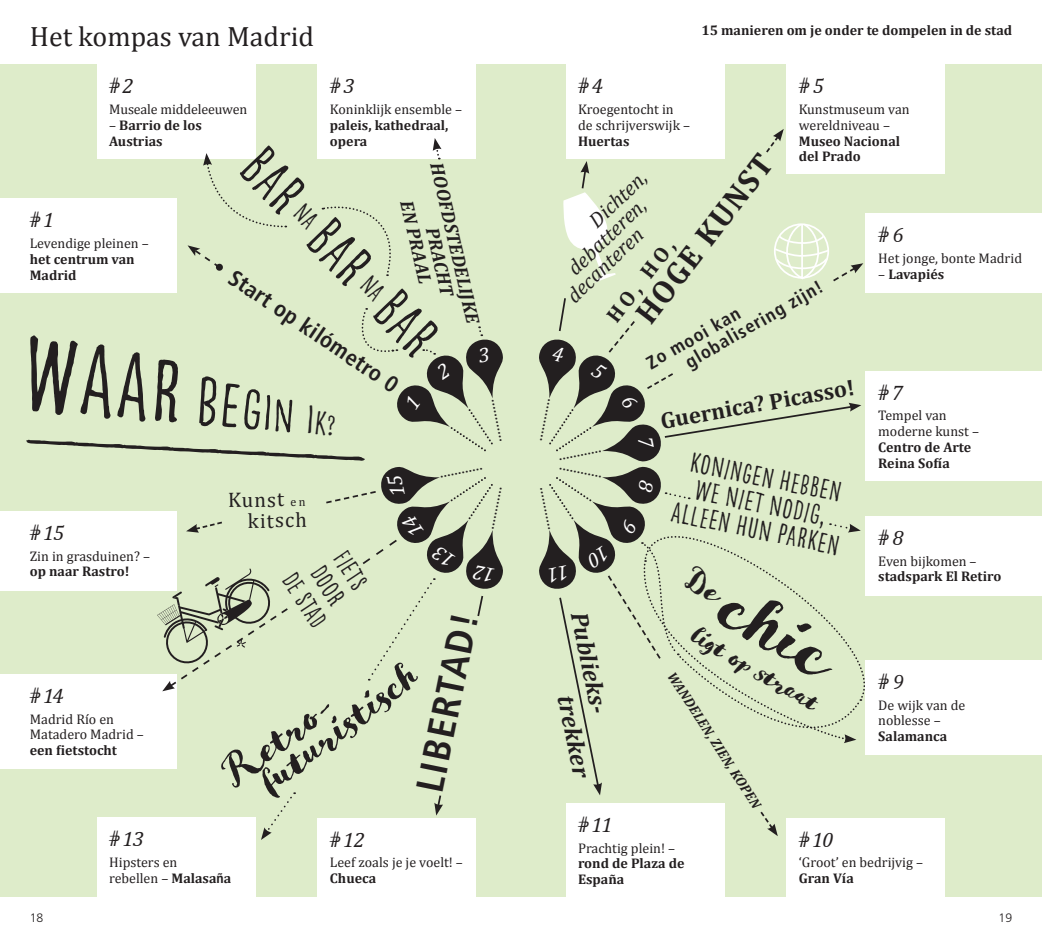
<style>
.page{position:relative;width:1042px;height:943px;background:#fff}
.page>*{position:absolute;margin:0;border:0;box-sizing:border-box;transform-origin:0 0}
.t1{font:113.75px "Goodlife Sans Condensed";color:#231f20}
.t2{font:78.75px "Goodlife Sans Condensed";color:#231f20;scale:2 1}
.t3{font:75.25px "Goodlife Brush";color:#231f20}
.t4{font:61.25px "Goodlife Sans Condensed";color:#231f20}
.t5{font:42px "Goodlife Brush";color:#231f20}
.t6{font:38.5px "DM Frutiger LT Pro 67 Bold Cn";color:#231f20}
.t7{font:700 31.5px "Cambria";color:#231f20}
.t8{font:29.75px/26.2px "Goodlife Sans Condensed";color:#231f20;text-align:center}
.t9{font:28px "Cambria";color:#231f20}
.t10{font:28px "Goodlife Brush";color:#231f20}
.t11{font:27.47px/27.5px "Goodlife Sans Condensed";color:#231f20;text-align:center}
.t12{font:italic 700 24.5px/30.3px "Cambria";color:#231f20}
.t13{font:700 22.93px "Cambria";color:#231f20}
.t14{font:22.75px "DM Frutiger LT Pro 67 Bold Cn";color:#231f20}
.t15{font:italic 21px "Cambria";letter-spacing:-.045em;color:#231f20}
.t16{font:21px/21px "Cambria";color:#231f20;text-align:right}
.t17{font:700 21px "Cambria";color:#231f20}
.t18{font:italic 700 18.9px/18.9px "Cambria";color:#231f20}
.t19{font:18.55px/18.6px "DM Frutiger LT Pro 67 Bold Cn";color:#231f20}
.t20{font:14px/15.8px "Cambria";color:#231f20}
.t21{font:700 14px/15.8px "Cambria";color:#231f20}
.t22{font:italic 700 14px "Cambria";color:#231f20}
.t23{font:300 12.25px "DM Frutiger LT Pro 45";color:#231f20}
.s1{font-weight:400}
.s2{font-size:105px}
.s3{font-size:98px}
.s4{font-size:92.75px}
.s5{font-size:73.5px}
.s6{font-size:66.5px}
.s7{font-size:59.5px}
.s8{font-size:52.5px}
.s9{font-size:49px}
.s10{font-size:42px}
.s11{font-size:35px}
.s12{font-size:29.75px}
.s13{font-size:12.25px}
.s14{font-weight:700}
.s15{font-family:"DM Frutiger LT Pro 67 Bold Cn"}
</style>
<div class="page">
<div style="left:0;top:64px;width:1042px;height:833px;background:#deecca"></div>
<svg style="left:766px;top:129px;width:18px;height:24px"></svg>
<svg style="left:760px;top:811px;width:18px;height:25px"></svg>
<svg style="left:188px;top:245px;width:35px;height:26px"></svg>
<svg style="left:186px;top:521px;width:36px;height:11px"></svg>
<svg style="left:322px;top:206px;width:69px;height:70px"></svg>
<svg style="left:261px;top:792px;width:34px;height:48px"></svg>
<svg style="left:774px;top:223px;width:89px;height:59px"></svg>
<svg style="left:563px;top:161px;width:53px;height:121px"></svg>
<svg style="left:434px;top:795px;width:9px;height:20px"></svg>
<div style="left:97px;top:817px;width:158px;height:80px;background:#fff"></div>
<div style="left:0;top:198px;width:176px;height:95px;background:#fff"></div>
<div style="left:0;top:511px;width:176px;height:79px;background:#fff"></div>
<div style="left:0;top:674px;width:176px;height:94px;background:#fff"></div>
<div style="left:317px;top:818px;width:159px;height:79px;background:#fff"></div>
<div style="left:786px;top:818px;width:159px;height:79px;background:#fff"></div>
<div style="left:866px;top:660px;width:176px;height:94px;background:#fff"></div>
<div style="left:866px;top:516px;width:176px;height:79px;background:#fff"></div>
<div style="left:866px;top:371px;width:176px;height:109px;background:#fff"></div>
<div style="left:866px;top:213px;width:176px;height:80px;background:#fff"></div>
<div style="left:786px;top:64px;width:159px;height:110px;background:#fff"></div>
<div style="left:566px;top:64px;width:158px;height:95px;background:#fff"></div>
<div style="left:317px;top:64px;width:159px;height:95px;background:#fff"></div>
<div style="left:97px;top:64px;width:158px;height:95px;background:#fff"></div>
<div style="left:566px;top:803px;width:158px;height:94px;background:#fff"></div>
<svg style="left:157px;top:568px;width:131px;height:123px"></svg>
<svg style="left:433px;top:138px;width:8px;height:21px"></svg>
<svg style="left:203px;top:153px;width:83px;height:75px"></svg>
<svg style="left:361px;top:308px;width:122px;height:47px"></svg>
<svg style="left:326px;top:491px;width:158px;height:189px"></svg>
<svg style="left:558px;top:298px;width:304px;height:497px"></svg>
<h3 class="t9" style="left:30px;top:20px;width:286px">Het kompas van Madrid</h3>
<h3 class="t15" style="left:122px;top:71px;width:13px">2</h3>
<p class="t20" style="left:109px;top:101px;width:140px">Museale middeleeuwen</p>
<p class="t21" style="left:109px;top:117px;width:94px"><span class="s1">–</span> Barrio de los<br>Austrias</p>
<h3 class="t15" style="left:343px;top:71px;width:13px">3</h3>
<p class="t20" style="left:330px;top:101px;width:134px">Koninklijk ensemble –</p>
<p class="t21" style="left:330px;top:117px;width:120px">paleis, kathedraal, opera</p>
<h3 class="t4" style="left:276px;top:133px;width:262px;rotate:47deg">Bar <sup>na</sup> Bar <sup>na</sup> Bar</h3>
<h3 class="t18" style="left:460px;top:221px;width:103px;text-indent:-62px;rotate:77deg">HOOFDSTEDELIJKE<br>PRACHT</h3>
<h3 class="t18" style="left:416px;top:198px;width:86px;rotate:77deg">EN PRAAL</h3>
<h3 class="t15" style="left:43px;top:205px;width:13px">1</h3>
<p class="t20" style="left:30px;top:235px;width:120px">Levendige pleinen –</p>
<p class="t21" style="left:30px;top:251px;width:106px">het centrum van<br>Madrid</p>
<h3 class="t14" style="left:238px;top:264px;width:201px;rotate:34deg">Start op kilómetro 0</h3>
<h1 class="t1" style="left:27px;top:311px;width:318px;rotate:5deg">W<span class="s2">a</span><span class="s3">a</span><span class="s4">r</span><span class="s5">b</span><span class="s6">e</span><span class="s7">g</span><span class="s8">i</span><span class="s9">n</span> <span class="s10">i</span><span class="s11">k</span><span class="s12">?</span></h1>
<h2 class="t2" style="left:30px;top:367px;width:171px;rotate:3deg">_______</h2>
<h3 class="t15" style="left:43px;top:518px;width:23px">15</h3>
<p class="t20" style="left:30px;top:548px;width:122px">Zin in grasduinen? –</p>
<p class="t21" style="left:30px;top:563px;width:101px">op naar Rastro!</p>
<h3 class="t15" style="left:43px;top:681px;width:22px">14</h3>
<p class="t20" style="left:30px;top:711px;width:116px">Madrid Río en<br>Matadero Madrid –</p>
<p class="t21" style="left:30px;top:742px;width:89px">een fietstocht</p>
<h3 class="t16" style="left:228px;top:489px;width:80px;rotate:-1deg">Kunst <span class="s13">e n </span>kitsch</h3>
<h3 class="t11" style="left:345px;top:537px;width:62px;rotate:57deg">fiets door de stad</h3>
<h3 class="t6" style="left:406px;top:786px;width:183px;rotate:-78deg">LIBERTAD!</h3>
<h3 class="t5" style="left:248px;top:763px;width:191px;rotate:-38deg">futuristisch</h3>
<h3 class="t5" style="left:211px;top:755px;width:132px;rotate:-38deg">Retro-</h3>
<h3 class="t15" style="left:122px;top:824px;width:23px">13</h3>
<p class="t20" style="left:109px;top:854px;width:124px">Hipsters en<br>rebellen – <span class="s14">Malasa</span><span class="s15">ñ</span><span class="s14">a</span></p>
<h3 class="t15" style="left:343px;top:824px;width:23px">12</h3>
<p class="t20" style="left:330px;top:854px;width:134px">Leef zoals je je voelt! –</p>
<p class="t21" style="left:330px;top:870px;width:48px">Chueca</p>
<p class="t21" style="left:701px;top:22px;width:312px">15 manieren om je onder te dompelen in de stad</p>
<h3 class="t15" style="left:813px;top:71px;width:13px">5</h3>
<p class="t20" style="left:799px;top:101px;width:112px">Kunstmuseum van wereldniveau –</p>
<p class="t21" style="left:799px;top:132px;width:103px">Museo Nacional del Prado</p>
<h3 class="t15" style="left:592px;top:71px;width:13px">4</h3>
<p class="t20" style="left:578px;top:101px;width:114px">Kroegentocht in de schrijverswijk –</p>
<p class="t21" style="left:578px;top:132px;width:53px">Huertas</p>
<h3 class="t7" style="left:625px;top:306px;width:205px;rotate:-53deg">HOGE KUNST</h3>
<h3 class="t15" style="left:582px;top:213px;width:73px;rotate:-44deg">Dichten,</h3>
<h3 class="t15" style="left:561px;top:260px;width:101px;rotate:-44deg">debatteren,</h3>
<h3 class="t15" style="left:892px;top:220px;width:13px">6</h3>
<p class="t20" style="left:878px;top:250px;width:145px">Het jonge, bonte Madrid</p>
<p class="t21" style="left:878px;top:265px;width:68px"><span class="s1">–</span> Lavapiés</p>
<h3 class="t15" style="left:560px;top:288px;width:99px;rotate:-44deg">decanteren</h3>
<h3 class="t17" style="left:599px;top:311px;width:100px;rotate:-53deg">HO, HO,</h3>
<h3 class="t19" style="left:672px;top:339px;width:157px;text-indent:-34px;rotate:-30deg">Zo mooi kan globalisering zijn!</h3>
<h3 class="t12" style="left:611px;top:686px;width:84px;text-indent:-79px;rotate:78deg">Publieks&shy;trekker</h3>
<h3 class="t13" style="left:658px;top:405px;width:198px;rotate:-10deg">Guernica? Picasso!</h3>
<h3 class="t8" style="left:685px;top:447px;width:173px;rotate:12deg">Koningen hebben we niet nodig, alleen hun parken</h3>
<h3 class="t3" style="left:750px;top:558px;width:122px;rotate:30deg">chic</h3>
<h3 class="t10" style="left:703px;top:617px;width:146px;rotate:30deg">ligt op straat</h3>
<p class="t22" style="left:679px;top:668px;width:161px;rotate:57deg">WANDELEN, ZIEN, KOPEN</p>
<h3 class="t15" style="left:892px;top:378px;width:13px">7</h3>
<p class="t20" style="left:878px;top:408px;width:102px">Tempel van moderne kunst –</p>
<p class="t21" style="left:878px;top:439px;width:95px">Centro de Arte<br>Reina Sofía</p>
<h3 class="t15" style="left:892px;top:523px;width:13px">8</h3>
<p class="t20" style="left:878px;top:553px;width:100px">Even bijkomen –</p>
<p class="t21" style="left:878px;top:568px;width:125px">stadspark El Retiro</p>
<h3 class="t15" style="left:892px;top:667px;width:13px">9</h3>
<p class="t20" style="left:878px;top:697px;width:89px">De wijk van de noblesse –</p>
<p class="t21" style="left:878px;top:728px;width:71px">Salamanca</p>
<h3 class="t15" style="left:591px;top:809px;width:23px">11</h3>
<p class="t20" style="left:578px;top:839px;width:99px">Prachtig plein! –</p>
<p class="t21" style="left:578px;top:855px;width:108px">rond de Plaza de<br>España</p>
<h3 class="t15" style="left:812px;top:824px;width:22px">10</h3>
<p class="t20" style="left:799px;top:854px;width:126px">‘Groot’ en bedrijvig –</p>
<p class="t21" style="left:799px;top:870px;width:56px">Gran Vía</p>
<p class="t23" style="left:30px;top:911px;width:15px">18</p>
<p class="t23" style="left:998px;top:911px;width:15px">19</p>
</div>
